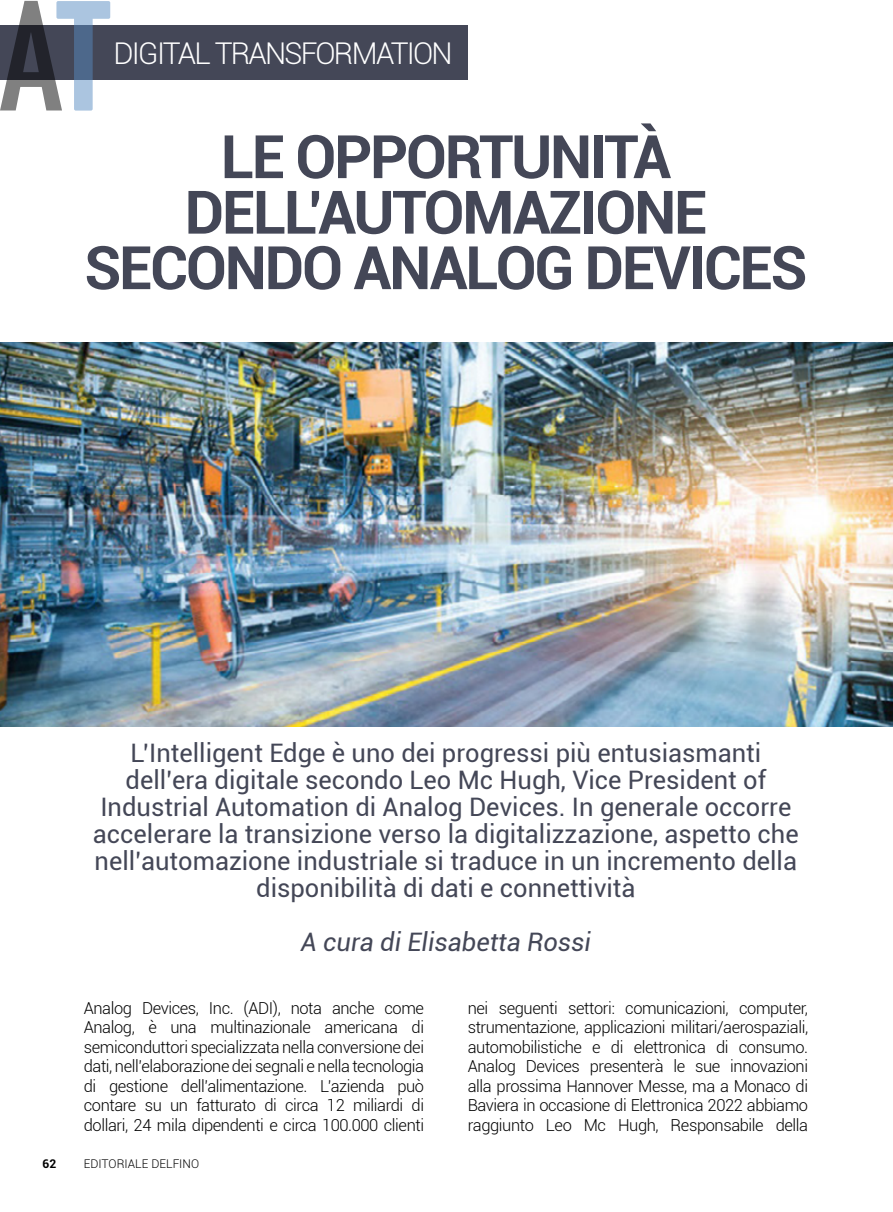
<style>
.page{position:relative;width:893px;height:1212px;background:#fff}
.page>*{position:absolute;margin:0;border:0;box-sizing:border-box;transform-origin:0 0}
.t1{font:700 60px/55.5px "Roboto";letter-spacing:-.04em;color:#444757;text-align:center}
.t2{font:300 30px "Roboto";letter-spacing:-.06em;color:#fff}
.t3{font:25.5px/27px "Roboto";color:#444757;text-align:center}
.t4{font:italic 25.5px "Roboto";color:#444757}
.t5{font:300 16.5px/19.5px "Roboto";letter-spacing:-.025em;color:#000;text-align:justify}
.t6{font:300 12px "Roboto";color:#000}
.t7{font:700 12px "Roboto";color:#000}
</style>
<div class="page">
<div style="left:0;top:26px;width:468px;height:54px;background:#444757"></div>
<img style="left:0;top:342px;width:893px;height:385px">
<svg style="left:0;top:1px;width:110px;height:110px"></svg>
<h2 class="t2" style="left:113px;top:37px;width:341px">DIGITAL TRANSFORMATION</h2>
<h1 class="t1" style="left:84px;top:130px;width:725px">LE OPPORTUNITÀ<br>DELL’AUTOMAZIONE<br>SECONDO ANALOG DEVICES</h1>
<p class="t3" style="left:93px;top:740px;width:707px">L’Intelligent Edge è uno dei progressi più entusiasmanti dell’era digitale secondo Leo Mc Hugh, Vice President of Industrial Automation di Analog Devices. In generale occorre accelerare la transizione verso la digitalizzazione, aspetto che nell’automazione industriale si traduce in un incremento della disponibilità di dati e connettività</p>
<h3 class="t4" style="left:301px;top:927px;width:292px">A cura di Elisabetta Rossi</h3>
<p class="t5" style="left:84px;top:998px;width:342px">Analog Devices, Inc. (ADI), nota anche come Analog, è una multinazionale americana di semiconduttori specializzata nella conversione dei dati, nell’elaborazione dei segnali e nella tecnologia di gestione dell’alimentazione. L’azienda può contare su un fatturato di circa 12 miliardi di dollari, 24 mila dipendenti e circa 100.000 clienti</p>
<p class="t7" style="left:43px;top:1157px;width:15px">62</p>
<p class="t6" style="left:84px;top:1157px;width:117px">EDITORIALE DELFINO</p>
<p class="t5" style="left:468px;top:998px;width:342px">nei seguenti settori: comunicazioni, computer, strumentazione, applicazioni militari/aerospaziali, automobilistiche e di elettronica di consumo.<br>Analog Devices presenterà le sue innovazioni alla prossima Hannover Messe, ma a Monaco di Baviera in occasione di Elettronica 2022 abbiamo raggiunto Leo Mc Hugh, Responsabile della</p>
</div>
